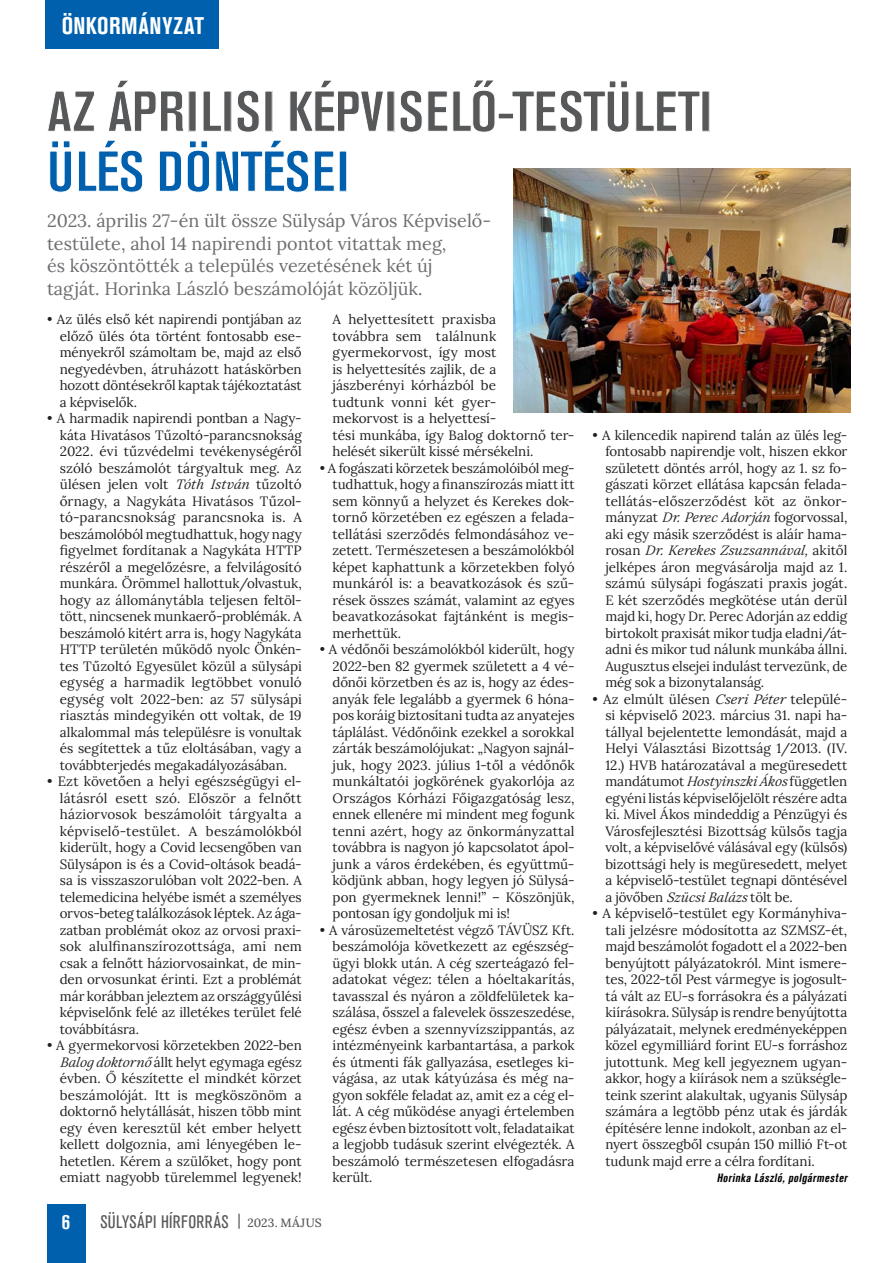
<style>
.page{position:relative;width:893px;height:1263px;background:#fff}
.page>*{position:absolute;margin:0;border:0;box-sizing:border-box;transform-origin:0 0}
.t1{font:700 condensed 57px "Akzidenz Grotesk BE";color:#57585a}
.t2{font:700 condensed 57px "Akzidenz Grotesk BE";color:#0160ae}
.t3{font:700 condensed 24px "Akzidenz Grotesk BE";letter-spacing:.03em;color:#fff}
.t4{font:700 condensed 21px "Akzidenz Grotesk BE";color:#fff}
.t5{font:18px/22.5px "Lora";color:#6c6d70}
.t6{font:condensed 18px "Akzidenz Grotesk BE";letter-spacing:.02em;color:#57585a}
.t7{font:13.5px/16.5px "Lora";letter-spacing:-.005em;color:#231f20;text-align:justify}
.t8{font:italic 700 condensed 12px "Akzidenz Grotesk BE";color:#000}
.s1{font-style:italic}
.s2{font-family:"Lora";font-weight:500;font-stretch:normal;font-size:12px}
</style>
<div class="page">
<div style="left:45px;top:0;width:174px;height:48px;background:#0160ae"></div>
<div style="left:47px;top:1205px;width:38px;height:58px;background:#0160ae"></div>
<img style="left:513px;top:169px;width:337px;height:243px">
<h2 class="t3" style="left:62px;top:12px;width:144px">ÖNKORMÁNYZAT</h2>
<h1 class="t1" style="left:47px;top:79px;width:667px">AZ ÁPRILISI KÉPVISELŐ-TESTÜLETI</h1>
<h1 class="t2" style="left:47px;top:139px;width:304px">ÜLÉS DÖNTÉSEI</h1>
<h3 class="t5" style="left:47px;top:208px;width:446px">2023. április 27-én ült össze Sülysáp Város Képviselő&shy;testülete, ahol 14 napirendi pontot vitattak meg,<br>és köszöntötték a település vezetésének két új<br>tagját. Horinka László beszámolóját közöljük.</h3>
<p class="t7" style="left:60px;top:310px;width:244px;text-indent:-13px">• Az ülés első két napirendi pontjában az előző ülés óta történt fontosabb ese&shy;ményekről számoltam be, majd az első negyedévben, átruházott hatáskörben hozott döntésekről kaptak tájékoztatást a képviselők.</p>
<p class="t7" style="left:60px;top:409px;width:244px;text-indent:-13px">• A harmadik napirendi pontban a Nagy&shy;káta Hivatásos Tűzoltó-parancsnokság 2022. évi tűzvédelmi tevékenységéről szóló beszámolót tárgyaltuk meg. Az ülésen jelen volt <span class="s1">Tóth István</span> tűzoltó őrnagy, a Nagykáta Hivatásos Tűzol&shy;tó-parancsnokság parancsnoka is. A beszámolóból megtudhattuk, hogy nagy figyelmet fordítanak a Nagykáta HTTP részéről a megelőzésre, a felvilágosító munkára. Örömmel hallottuk/olvastuk, hogy az állománytábla teljesen feltöl&shy;tött, nincsenek munkaerő-problémák. A beszámoló kitért arra is, hogy Nagykáta HTTP területén működő nyolc Önkén&shy;tes Tűzoltó Egyesület közül a sülysápi egység a harmadik legtöbbet vonuló egység volt 2022-ben: az 57 sülysápi riasztás mindegyikén ott voltak, de 19 alkalommal más településre is vonultak és segítettek a tűz eloltásában, vagy a továbbterjedés megakadályozásában.</p>
<p class="t7" style="left:60px;top:772px;width:244px;text-indent:-13px">• Ezt követően a helyi egészségügyi el&shy;látásról esett szó. Először a felnőtt háziorvosok beszámolóit tárgyalta a képviselő-testület. A beszámolókból kiderült, hogy a Covid lecsengőben van Sülysápon is és a Covid-oltások beadá&shy;sa is visszaszorulóban volt 2022-ben. A telemedicina helyébe ismét a személyes orvos-beteg találkozások léptek. Az ága&shy;zatban problémát okoz az orvosi praxi&shy;sok alulfinanszírozottsága, ami nem csak a felnőtt háziorvosainkat, de min&shy;den orvosunkat érinti. Ezt a problémát már korábban jeleztem az országgyűlési képviselőnk felé az illetékes terület felé továbbításra.</p>
<p class="t7" style="left:60px;top:1036px;width:244px;text-indent:-13px">• A gyermekorvosi körzetekben 2022-ben <span class="s1">Balogdoktornő</span>állt helyt egymaga egész évben. Ő készítette el mindkét körzet beszámolóját. Itt is megköszönöm a doktornő helytállását, hiszen több mint egy éven keresztül két ember helyett kellett dolgoznia, ami lényegében le&shy;hetetlen. Kérem a szülőket, hogy pont emiatt nagyobb türelemmel legyenek!</p>
<p class="t7" style="left:333px;top:310px;width:244px;text-align:left">A helyettesített praxisba<br>továbbra sem találnunk gyermekorvost, így most<br>is helyettesítés zajlik, de a<br>jászberényi kórházból be<br>tudtunk vonni két gyer-<br>mekorvost is a helyettesí-<br>tési munkába, így Balog doktornő ter&shy;helését sikerült kissé mérsékelni.</p>
<p class="t7" style="left:333px;top:459px;width:244px;text-indent:-13px">• A fogászati körzetek beszámolóiból meg&shy;tudhattuk, hogy a finanszírozás miatt itt sem könnyű a helyzet és Kerekes dok&shy;tornő körzetében ez egészen a felada&shy;tellátási szerződés felmondásához ve&shy;zetett. Természetesen a beszámolókból képet kaphattunk a körzetekben folyó munkáról is: a beavatkozások és szű&shy;rések összes számát, valamint az egyes beavatkozásokat fajtánként is megis&shy;merhettük.</p>
<p class="t7" style="left:333px;top:640px;width:244px;text-indent:-13px">• A védőnői beszámolókból kiderült, hogy 2022-ben 82 gyermek született a 4 vé&shy;dőnői körzetben és az is, hogy az édes&shy;anyák fele legalább a gyermek 6 hóna&shy;pos koráig biztosítani tudta az anyatejes táplálást. Védőnőink ezekkel a sorokkal zárták beszámolójukat: „Nagyon sajnál&shy;juk, hogy 2023. július 1-től a védőnők munkáltatói jogkörének gyakorlója az Országos Kórházi Főigazgatóság lesz, ennek ellenére mi mindent meg fogunk tenni azért, hogy az önkormányzattal továbbra is nagyon jó kapcsolatot ápol&shy;junk a város érdekében, és együttmű&shy;ködjünk abban, hogy legyen jó Sülysá&shy;pon gyermeknek lenni!” – Köszönjük, pontosan így gondoljuk mi is!</p>
<p class="t7" style="left:333px;top:921px;width:244px;text-indent:-13px">• A városüzemeltetést végző TÁVÜSZ Kft. beszámolója következett az egészség&shy;ügyi blokk után. A cég szerteágazó fel&shy;adatokat végez: télen a hóeltakarítás, tavasszal és nyáron a zöldfelületek ka&shy;szálása, ősszel a falevelek összeszedése, egész évben a szennyvízszippantás, az intézményeink karbantartása, a parkok és útmenti fák gallyazása, esetleges ki&shy;vágása, az utak kátyúzása és még na&shy;gyon sokféle feladat az, amit ez a cég el&shy;lát. A cég működése anyagi értelemben egész évben biztosított volt, feladataikat a legjobb tudásuk szerint elvégezték. A beszámoló természetesen elfogadásra került.</p>
<p class="t7" style="left:605px;top:426px;width:244px;text-indent:-13px">• A kilencedik napirend talán az ülés leg&shy;fontosabb napirendje volt, hiszen ekkor született döntés arról, hogy az 1. sz fo&shy;gászati körzet ellátása kapcsán felada&shy;tellátás-előszerződést köt az önkor&shy;mányzat <span class="s1">Dr.PerecAdorján</span>fogorvossal, aki egy másik szerződést is aláír hama&shy;r o s a n <span class="s1">Dr.KerekesZsuzsannával,</span>a k i t ő l jelképes áron megvásárolja majd az 1. számú sülysápi fogászati praxis jogát.<br>E két szerződés megkötése után derül majd ki, hogy Dr. Perec Adorján az eddig birtokolt praxisát mikor tudja eladni/át&shy;adni és mikor tud nálunk munkába állni.<br>Augusztus elsejei indulást tervezünk, de még sok a bizonytalanság.</p>
<p class="t7" style="left:605px;top:690px;width:244px;text-indent:-13px">• Az elmúlt ülésen <span class="s1">Cseri Péter</span> települé&shy;si képviselő 2023. március 31. napi ha&shy;tállyal bejelentette lemondását, majd a Helyi Választási Bizottság 1/2013. (IV.<br>12.) HVB határozatával a megüresedett mandátumot <span class="s1">HostyinszkiÁkos</span>független egyéni listás képviselőjelölt részére adta ki. Mivel Ákos mindeddig a Pénzügyi és Városfejlesztési Bizottság külsős tagja volt, a képviselővé válásával egy (külsős) bizottsági hely is megüresedett, melyet a képviselő-testület tegnapi döntésével a jövőben <span class="s1">SzücsiBalázs</span>tölt be.</p>
<p class="t7" style="left:605px;top:904px;width:244px;text-indent:-13px">• A képviselő-testület egy Kormányhiva&shy;tali jelzésre módosította az SZMSZ-ét, majd beszámolót fogadott el a 2022-ben benyújtott pályázatokról. Mint ismere&shy;tes, 2022-től Pest vármegye is jogosult&shy;tá vált az EU-s forrásokra és a pályázati kiírásokra. Sülysáp is rendre benyújtotta pályázatait, melynek eredményeképpen közel egymilliárd forint EU-s forráshoz jutottunk. Meg kell jegyeznem ugyan&shy;akkor, hogy a kiírások nem a szükségle&shy;teink szerint alakultak, ugyanis Sülysáp számára a legtöbb pénz utak és járdák építésére lenne indokolt, azonban az el&shy;nyert összegből csupán 150 millió Ft-ot tudunk majd erre a célra fordítani.</p>
<p class="t8" style="left:717px;top:1171px;width:135px">Horinka László, polgármester</p>
<h3 class="t4" style="left:62px;top:1210px;width:10px">6</h3>
<h3 class="t6" style="left:100px;top:1212px;width:223px">SÜLYSÁPI HÍRFORRÁS <sup>|</sup> <span class="s2">2023. MÁJUS</span></h3>
</div>
